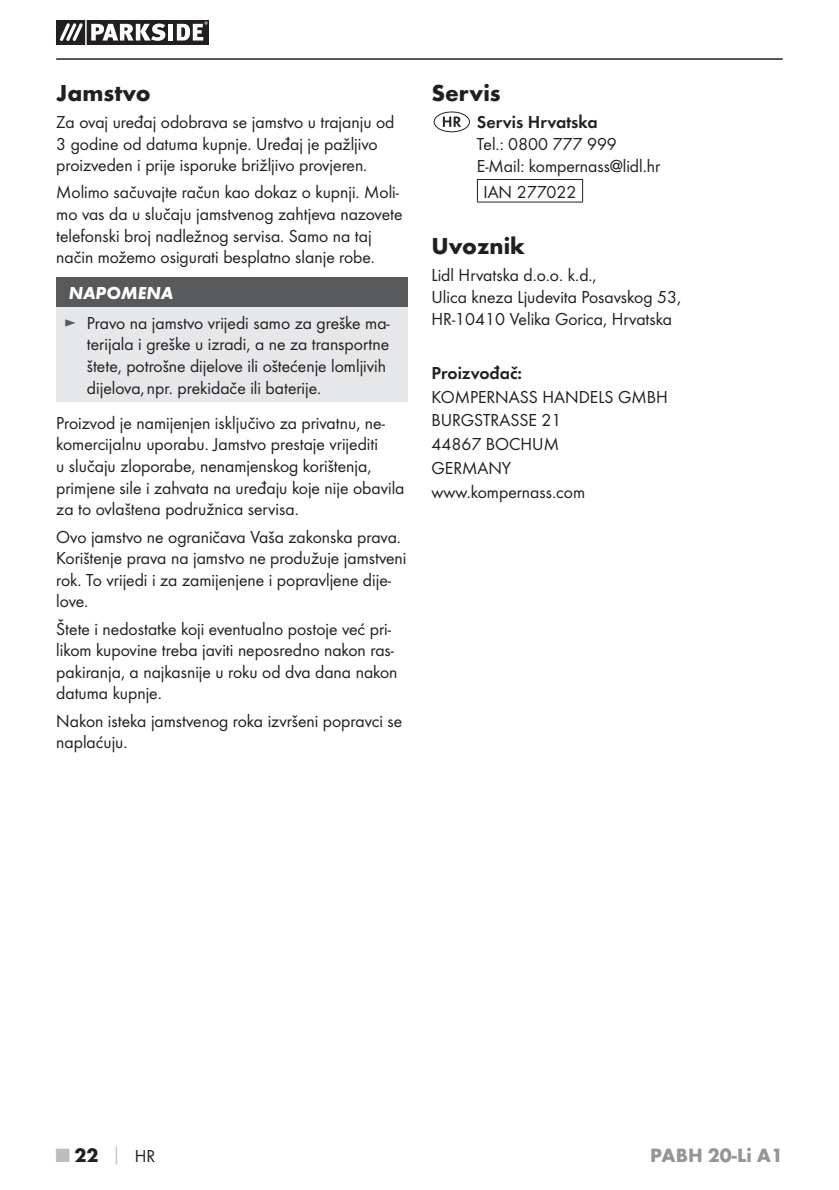
<style>
.page{position:relative;width:839px;height:1190px;background:#fff}
.page>*{position:absolute;margin:0;border:0;box-sizing:border-box;transform-origin:0 0}
.t1{font:700 24px "Futura";color:#231f20}
.t2{font:700 20px "Futura";color:#939598}
.t3{font:700 20px "Futura";color:#231f20}
.t4{font:18px/21.6px "Futura Boo";color:#231f20}
.t5{font:18px "Futura Dem";color:#231f20}
.t6{font:italic 700 18px "Futura";color:#fff}
.s1{color:#58595b}
.s2{color:#bbbdc0}
.s3{font-size:18px;color:#bbbdc0}
.s4{font-family:"Futura Boo";font-weight:400;font-size:18px}
</style>
<div class="page">
<hr style="left:56px;top:58px;width:726px;height:2px;background:#231f20">
<svg style="left:56px;top:20px;width:153px;height:25px"></svg>
<hr style="left:85px;top:20px;width:2px;height:25px;background:#fff">
<div style="left:56px;top:277px;width:351px;height:30px;background:#58595b"></div>
<div style="left:56px;top:307px;width:351px;height:94px;background:#e6e7e8"></div>
<div style="left:433px;top:112px;width:36px;height:20px;border:1px solid #231f20;border-radius:50%"></div>
<svg style="left:442px;top:117px;width:19px;height:10px"></svg>
<hr style="left:476px;top:179px;width:106px;height:1px;background:#231f20">
<svg style="left:476px;top:180px;width:1px;height:21px"></svg>
<hr style="left:476px;top:201px;width:106px;height:1px;background:#231f20">
<h1 class="t1" style="left:56px;top:83px;width:96px">Jamstvo</h1>
<p class="t4" style="left:56px;top:112px;width:339px">Za ovaj uređaj odobrava se jamstvo u trajanju od<br>3 godine od datuma kupnje. Uređaj je pažljivo proizveden i prije isporuke brižljivo provjeren.</p>
<p class="t4" style="left:56px;top:183px;width:347px">Molimo sačuvajte račun kao dokaz o kupnji. Moli&shy;mo vas da u slučaju jamstvenog zahtjeva nazovete telefonski broj nadležnog servisa. Samo na taj način možemo osigurati besplatno slanje robe.</p>
<p class="t6" style="left:69px;top:287px;width:106px">NAPOMENA</p>
<p class="t4" style="left:87px;top:313px;width:304px;text-indent:-23px"><span class="s1">►</span> Pravo na jamstvo vrijedi samo za greške ma&shy;terijala i greške u izradi, a ne za transportne štete, potrošne dijelove ili oštećenje lomljivih dijelova, npr. prekidače ili baterije.</p>
<p class="t4" style="left:56px;top:413px;width:349px">Proizvod je namijenjen isključivo za privatnu, ne&shy;komercijalnu uporabu. Jamstvo prestaje vrijediti<br>u slučaju zloporabe, nenamjenskog korištenja, primjene sile i zahvata na uređaju koje nije obavila za to ovlaštena podružnica servisa.</p>
<p class="t4" style="left:56px;top:526px;width:351px">Ovo jamstvo ne ograničava Vaša zakonska prava.<br>Korištenje prava na jamstvo ne produžuje jamstveni rok. To vrijedi i za zamijenjene i popravljene dije&shy;love.</p>
<p class="t4" style="left:56px;top:619px;width:342px">Štete i nedostatke koji eventualno postoje već pri&shy;likom kupovine treba javiti neposredno nakon ras&shy;pakiranja, a najkasnije u roku od dva dana nakon datuma kupnje.</p>
<p class="t4" style="left:56px;top:711px;width:347px">Nakon isteka jamstvenog roka izvršeni popravci se naplaćuju.</p>
<h1 class="t1" style="left:431px;top:83px;width:71px">Servis</h1>
<p class="t5" style="left:476px;top:114px;width:122px">Servis Hrvatska</p>
<p class="t4" style="left:476px;top:134px;width:185px">Tel.: 0800 777 999<br>E-Mail: kompernass@lidl.hr</p>
<p class="t4" style="left:483px;top:182px;width:94px">IAN 277022</p>
<h1 class="t1" style="left:431px;top:236px;width:95px">Uvoznik</h1>
<p class="t4" style="left:431px;top:265px;width:251px">Lidl Hrvatska d.o.o. k.d.,<br>Ulica kneza Ljudevita Posavskog 53,<br>HR-10410 Velika Gorica, Hrvatska</p>
<p class="t5" style="left:431px;top:365px;width:92px">Proizvođač:</p>
<p class="t4" style="left:431px;top:386px;width:238px;line-height:23.6px">KOMPERNASS HANDELS GMBH<br>BURGSTRASSE 21<br>44867 BOCHUM<br>GERMANY www.kompernass.com</p>
<p class="t3" style="left:56px;top:1147px;width:100px"><span class="s2">■</span> 22 <span class="s3">│</span> <span class="s4">HR</span></p>
<p class="t2" style="left:650px;top:1147px;width:134px">PABH 20-Li A1</p>
</div>
